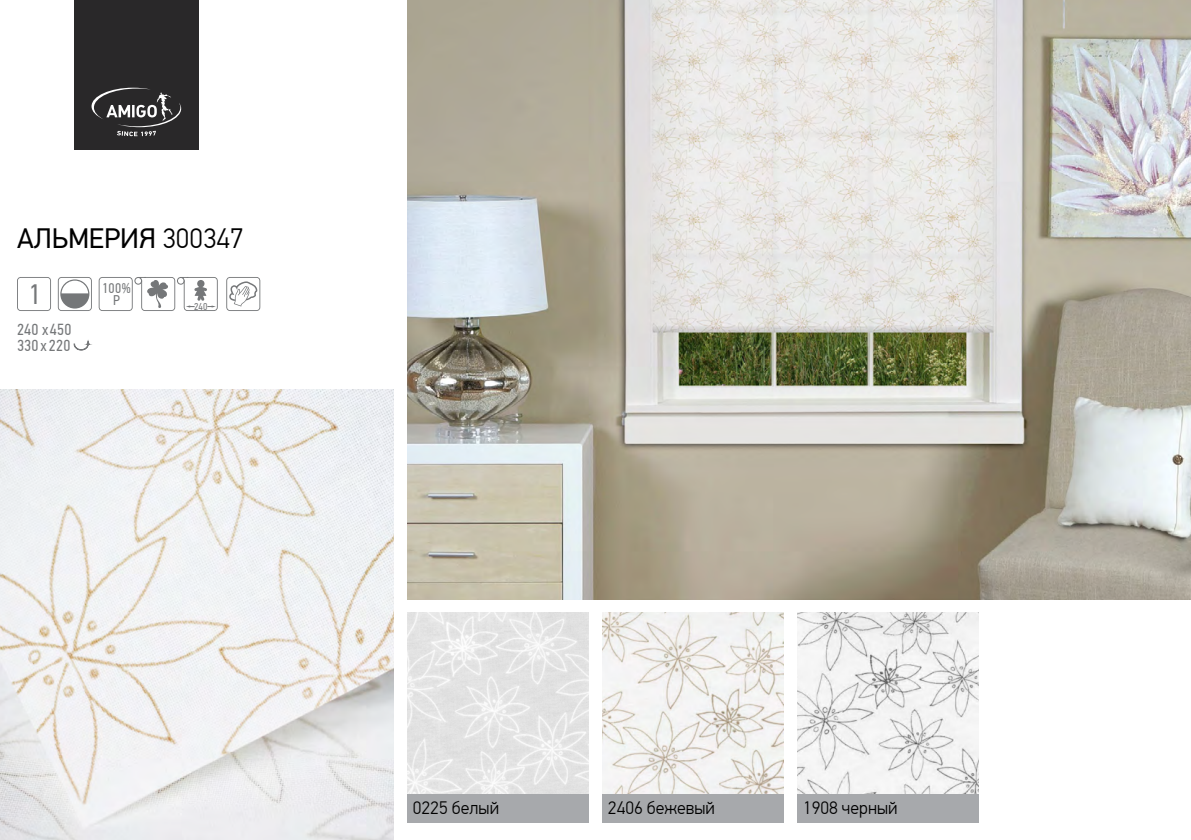
<style>
.page{position:relative;width:1191px;height:840px;background:#fff}
.page>*{position:absolute;margin:0;border:0;box-sizing:border-box;transform-origin:0 0}
.t1{font:28px "PF Din Text Pro";color:#000}
.t2{font:28px "PF Din Text Comp Pro";color:#757779}
.t3{font:300 18px "PF Din Text Pro";color:#000}
.t4{font:16px/16px "PF Din Text Cond Pro";letter-spacing:.01em;color:#757779}
.t5{font:14px/12px "PF Din Text Cond Pro";color:#757779;text-align:center}
.t6{font:10px "PF Din Text Cond Pro";color:#757779}
.s1{font-weight:300}
</style>
<div class="page">
<img style="left:602px;top:612px;width:181px;height:182px">
<div style="left:602px;top:794px;width:181px;height:28px;background:#a7a9ac"></div>
<img style="left:407px;top:612px;width:181px;height:182px">
<div style="left:407px;top:794px;width:181px;height:28px;background:#a7a9ac"></div>
<div style="left:74px;top:0;width:125px;height:150px;background:#292829"></div>
<svg style="left:92px;top:88px;width:89px;height:48px"></svg>
<img style="left:407px;top:0;width:784px;height:599px">
<img style="left:0;top:389px;width:393px;height:450px">
<img style="left:797px;top:612px;width:182px;height:182px">
<div style="left:797px;top:794px;width:182px;height:28px;background:#a7a9ac"></div>
<svg style="left:226px;top:277px;width:34px;height:34px"></svg>
<svg style="left:17px;top:277px;width:34px;height:34px"></svg>
<svg style="left:58px;top:277px;width:34px;height:34px"></svg>
<svg style="left:99px;top:277px;width:119px;height:34px"></svg>
<svg style="left:74px;top:340px;width:15px;height:10px"></svg>
<h1 class="t1" style="left:17px;top:222px;width:228px">АЛЬМЕРИЯ <span class="s1">300347</span></h1>
<h1 class="t2" style="left:29px;top:278px;width:12px">1</h1>
<p class="t5" style="left:102px;top:282px;width:30px">100%<br>P</p>
<p class="t4" style="left:17px;top:321px;width:56px">240 х450<br>330х 220</p>
<p class="t6" style="left:194px;top:300px;width:15px">240</p>
<p class="t3" style="left:413px;top:797px;width:88px">0225 белый</p>
<p class="t3" style="left:608px;top:797px;width:108px">2406 бежевый</p>
<p class="t3" style="left:803px;top:797px;width:96px">1908 черный</p>
</div>
